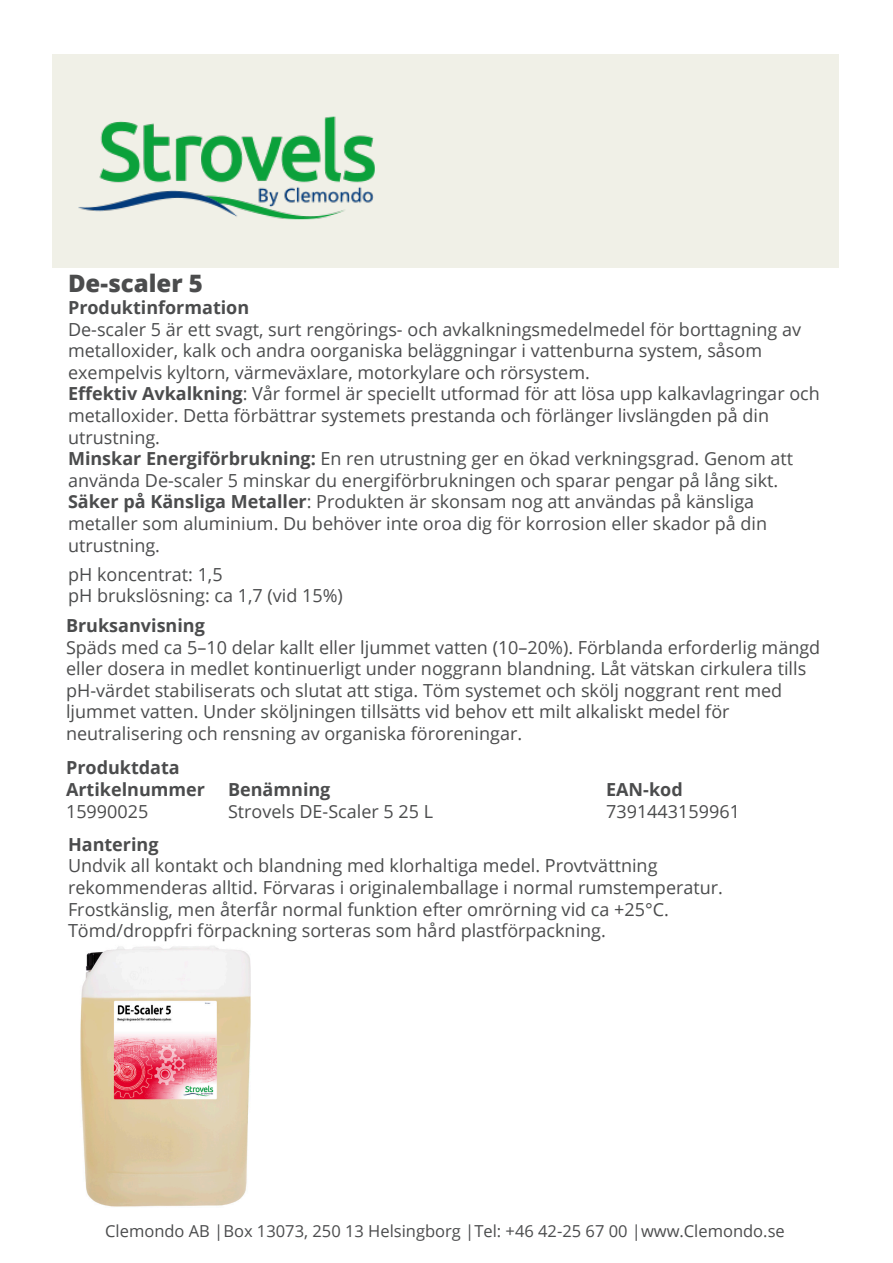
<style>
.page{position:relative;width:893px;height:1263px;background:#fff}
.page>*{position:absolute;margin:0;border:0;box-sizing:border-box;transform-origin:0 0}
.t1{font:800 24px "Open Sans";color:#4b4c4d}
.t2{font:18px/21.6px "Open Sans";color:#4b4c4d}
.t3{font:700 18px "Open Sans";color:#4b4c4d}
.t4{font:16.5px "Open Sans";color:#4b4c4d}
.s1{font-weight:700}
</style>
<div class="page">
<div style="left:53px;top:54px;width:786px;height:214px;background:#f0f0e7"></div>
<img style="left:78px;top:116px;width:297px;height:104px">
<img style="left:80px;top:946px;width:171px;height:261px">
<p class="t1" style="left:68px;top:265px;width:136px">De-scaler 5</p>
<p class="t2" style="left:68px;top:296px;width:734px"><span class="s1">Produktinformation<br></span>De-scaler 5 är ett svagt, surt rengörings- och avkalkningsmedelmedel för borttagning av metalloxider, kalk och andra oorganiska beläggningar i vattenburna system, såsom exempelvis kyltorn, värmeväxlare, motorkylare och rörsystem.</p>
<p class="t2" style="left:68px;top:382px;width:753px"><span class="s1">Effektiv Avkalkning</span>: Vår formel är speciellt utformad för att lösa upp kalkavlagringar och metalloxider. Detta förbättrar systemets prestanda och förlänger livslängden på din utrustning.</p>
<p class="t2" style="left:68px;top:447px;width:727px"><span class="s1">Minskar Energiförbrukning:</span> En ren utrustning ger en ökad verkningsgrad. Genom att använda De-scaler 5 minskar du energiförbrukningen och sparar pengar på lång sikt.</p>
<p class="t2" style="left:68px;top:490px;width:701px"><span class="s1">Säker på Känsliga Metaller</span>: Produkten är skonsam nog att användas på känsliga metaller som aluminium. Du behöver inte oroa dig för korrosion eller skador på din utrustning.</p>
<p class="t2" style="left:68px;top:563px;width:156px">pH koncentrat: 1,5</p>
<p class="t2" style="left:68px;top:584px;width:276px">pH brukslösning: ca 1,7 (vid 15%)</p>
<p class="t3" style="left:66px;top:613px;width:140px">Bruksanvisning</p>
<p class="t2" style="left:66px;top:636px;width:756px">Späds med ca 5–10 delar kallt eller ljummet vatten (10–20%). Förblanda erforderlig mängd eller dosera in medlet kontinuerligt under noggrann blandning. Låt vätskan cirkulera tills pH-värdet stabiliserats och slutat att stiga. Töm systemet och skölj noggrant rent med ljummet vatten. Under sköljningen tillsätts vid behov ett milt alkaliskt medel för neutralisering och rensning av organiska föroreningar.</p>
<p class="t3" style="left:66px;top:755px;width:115px">Produktdata</p>
<p class="t3" style="left:66px;top:777px;width:140px">Artikelnummer</p>
<p class="t3" style="left:228px;top:777px;width:104px">Benämning</p>
<p class="t3" style="left:606px;top:777px;width:78px">EAN-kod</p>
<p class="t2" style="left:66px;top:800px;width:84px">15990025</p>
<p class="t2" style="left:228px;top:800px;width:207px">Strovels DE-Scaler 5 25 L</p>
<p class="t2" style="left:606px;top:800px;width:135px">7391443159961</p>
<p class="t3" style="left:68px;top:831px;width:92px">Hantering</p>
<p class="t2" style="left:68px;top:854px;width:591px">Undvik all kontakt och blandning med klorhaltiga medel. Provtvättning</p>
<p class="t2" style="left:68px;top:876px;width:656px">rekommenderas alltid. Förvaras i originalemballage i normal rumstemperatur.<br>Frostkänslig, men återfår normal funktion efter omrörning vid ca +25°C.</p>
<p class="t2" style="left:68px;top:919px;width:539px">Tömd/droppfri förpackning sorteras som hård plastförpackning.</p>
<p class="t4" style="left:105px;top:1220px;width:681px">Clemondo AB |Box 13073, 250 13 Helsingborg |Tel: +46 42-25 67 00 |www.Clemondo.se</p>
</div>
